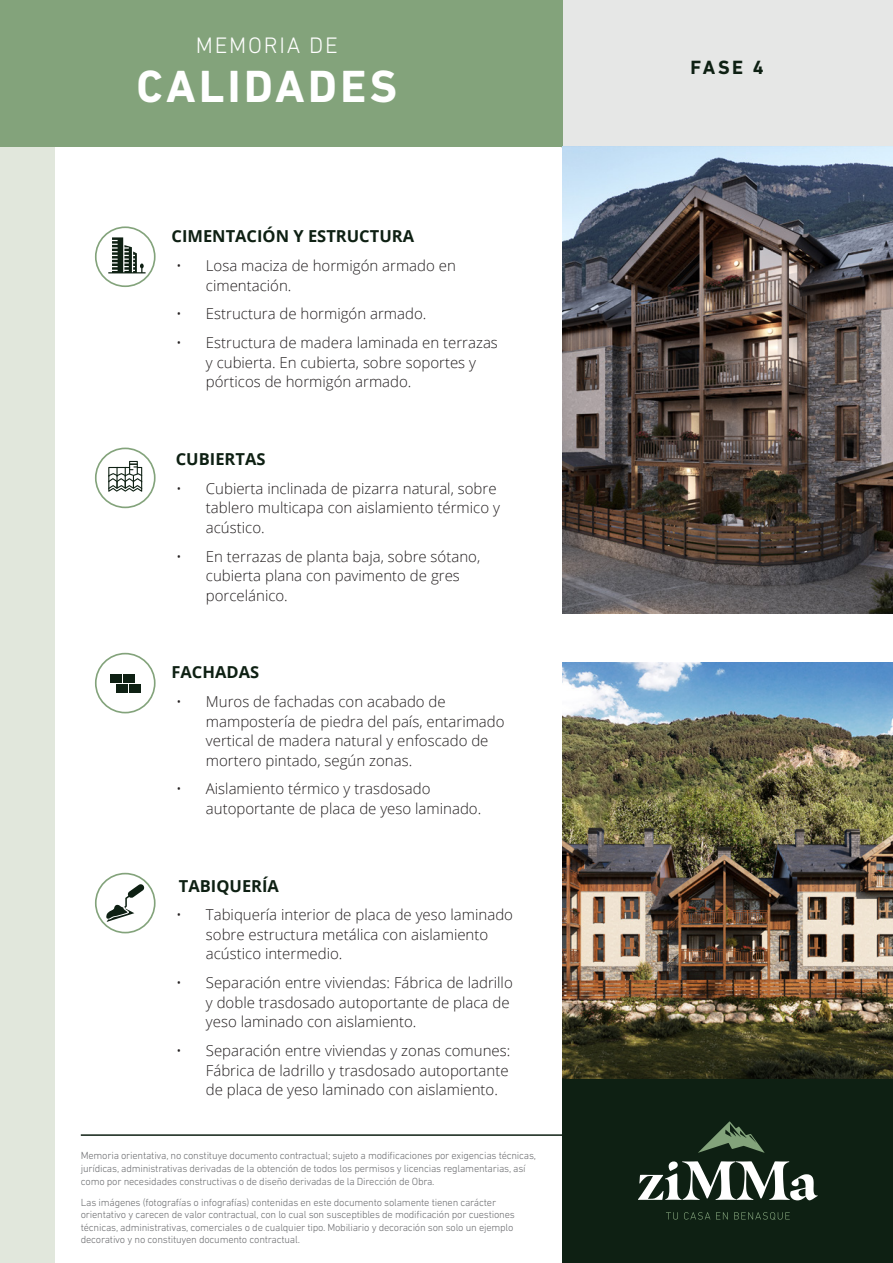
<style>
.page{position:relative;width:893px;height:1263px;background:#fff}
.page>*{position:absolute;margin:0;border:0;box-sizing:border-box;transform-origin:0 0}
.t1{font:700 45.9px "DIN Next LT Pro";letter-spacing:.075em;color:#fff}
.t2{font:300 22.8px "DIN Next LT Pro";letter-spacing:.075em;color:#fff}
.t3{font:700 19.5px "DIN Next LT Pro";color:#0e2013}
.t4{font:700 16.5px "Open Sans";color:#0e2013}
.t5{font:300 15px/19.5px "Open Sans";color:#231f20}
.t6{font:300 10.5px/12.6px "DIN Next LT Pro";letter-spacing:-.02em;color:#6c6d70}
</style>
<div class="page">
<div style="left:0;top:147px;width:54px;height:1116px;background:#e1e7dc"></div>
<div style="left:561px;top:0;width:332px;height:147px;background:#e6e7e6"></div>
<div style="left:0;top:0;width:563px;height:147px;background:#83a37b"></div>
<div style="left:563px;top:1078px;width:330px;height:185px;background:#0e2013"></div>
<img style="left:563px;top:663px;width:330px;height:415px">
<img style="left:563px;top:147px;width:330px;height:466px">
<div style="left:95px;top:448px;width:61px;height:60px;border:2px solid #83a37b;border-radius:50%"></div>
<svg style="left:108px;top:461px;width:34px;height:31px"></svg>
<div style="left:95px;top:653px;width:61px;height:60px;border:2px solid #83a37b;border-radius:50%"></div>
<div style="left:110px;top:674px;width:11px;height:8px;background:#0e2013"></div>
<div style="left:123px;top:674px;width:12px;height:8px;background:#0e2013"></div>
<div style="left:116px;top:684px;width:12px;height:8px;background:#0e2013"></div>
<div style="left:129px;top:684px;width:12px;height:8px;background:#0e2013"></div>
<svg style="left:108px;top:237px;width:38px;height:36px"></svg>
<div style="left:95px;top:226px;width:61px;height:61px;border:2px solid #83a37b;border-radius:50%"></div>
<div style="left:95px;top:873px;width:61px;height:60px;border:2px solid #83a37b;border-radius:50%"></div>
<svg style="left:106px;top:884px;width:39px;height:38px"></svg>
<svg style="left:666px;top:1212px;width:124px;height:8px"></svg>
<svg style="left:638px;top:1161px;width:180px;height:39px"></svg>
<svg style="left:698px;top:1121px;width:67px;height:32px"></svg>
<hr style="left:81px;top:1134px;width:482px;height:2px;background:#0e2013">
<p class="t2" style="left:196px;top:32px;width:143px">MEMORIA DE</p>
<p class="t1" style="left:136px;top:60px;width:262px">CALIDADES</p>
<p class="t4" style="left:172px;top:225px;width:244px">CIMENTACIÓN Y ESTRUCTURA</p>
<p class="t5" style="left:206px;top:255px;width:252px;text-indent:-30px">• Losa maciza de hormigón armado en cimentación.</p>
<p class="t5" style="left:176px;top:304px;width:252px">• Estructura de hormigón armado.</p>
<p class="t5" style="left:206px;top:333px;width:294px;text-indent:-30px">• Estructura de madera laminada en terrazas y cubierta. En cubierta, sobre soportes y pórticos de hormigón armado.</p>
<p class="t4" style="left:176px;top:447px;width:91px">CUBIERTAS</p>
<p class="t5" style="left:206px;top:478px;width:295px;text-indent:-30px">• Cubierta inclinada de pizarra natural, sobre tablero multicapa con aislamiento térmico y acústico.</p>
<p class="t5" style="left:206px;top:546px;width:276px;text-indent:-30px">• En terrazas de planta baja, sobre sótano, cubierta plana con pavimento de gres porcelánico.</p>
<p class="t4" style="left:172px;top:660px;width:89px">FACHADAS</p>
<p class="t5" style="left:206px;top:691px;width:300px;text-indent:-30px">• Muros de fachadas con acabado de mampostería de piedra del país, entarimado vertical de madera natural y enfoscado de mortero pintado, según zonas.</p>
<p class="t5" style="left:206px;top:779px;width:277px;text-indent:-30px">• Aislamiento térmico y trasdosado autoportante de placa de yeso laminado.</p>
<p class="t4" style="left:179px;top:874px;width:102px">TABIQUERÍA</p>
<p class="t5" style="left:206px;top:905px;width:309px;text-indent:-30px">• Tabiquería interior de placa de yeso laminado sobre estructura metálica con aislamiento acústico intermedio.</p>
<p class="t5" style="left:206px;top:973px;width:308px;text-indent:-30px">• Separación entre viviendas: Fábrica de ladrillo y doble trasdosado autoportante de placa de yeso laminado con aislamiento.</p>
<p class="t5" style="left:206px;top:1040px;width:306px;text-align:justify;text-indent:-30px">• Separación entre viviendas y zonas comunes:<br>Fábrica de ladrillo y trasdosado autoportante de placa de yeso laminado con aislamiento.</p>
<p class="t6" style="left:81px;top:1149px;width:457px">Memoria orientativa, no constituye documento contractual; sujeto a modificaciones por exigencias técnicas, jurídicas, administrativas derivadas de la obtención de todos los permisos y licencias reglamentarias, así como por necesidades constructivas o de diseño derivadas de la Dirección de Obra.</p>
<p class="t6" style="left:81px;top:1196px;width:435px">Las imágenes (fotografías o infografías) contenidas en este documento solamente tienen carácter orientativo y carecen de valor contractual, con lo cual son susceptibles de modificación por cuestiones técnicas, administrativas, comerciales o de cualquier tipo. Mobiliario y decoración son solo un ejemplo decorativo y no constituyen documento contractual.</p>
<p class="t3" style="left:691px;top:56px;width:75px">FASE 4</p>
</div>
